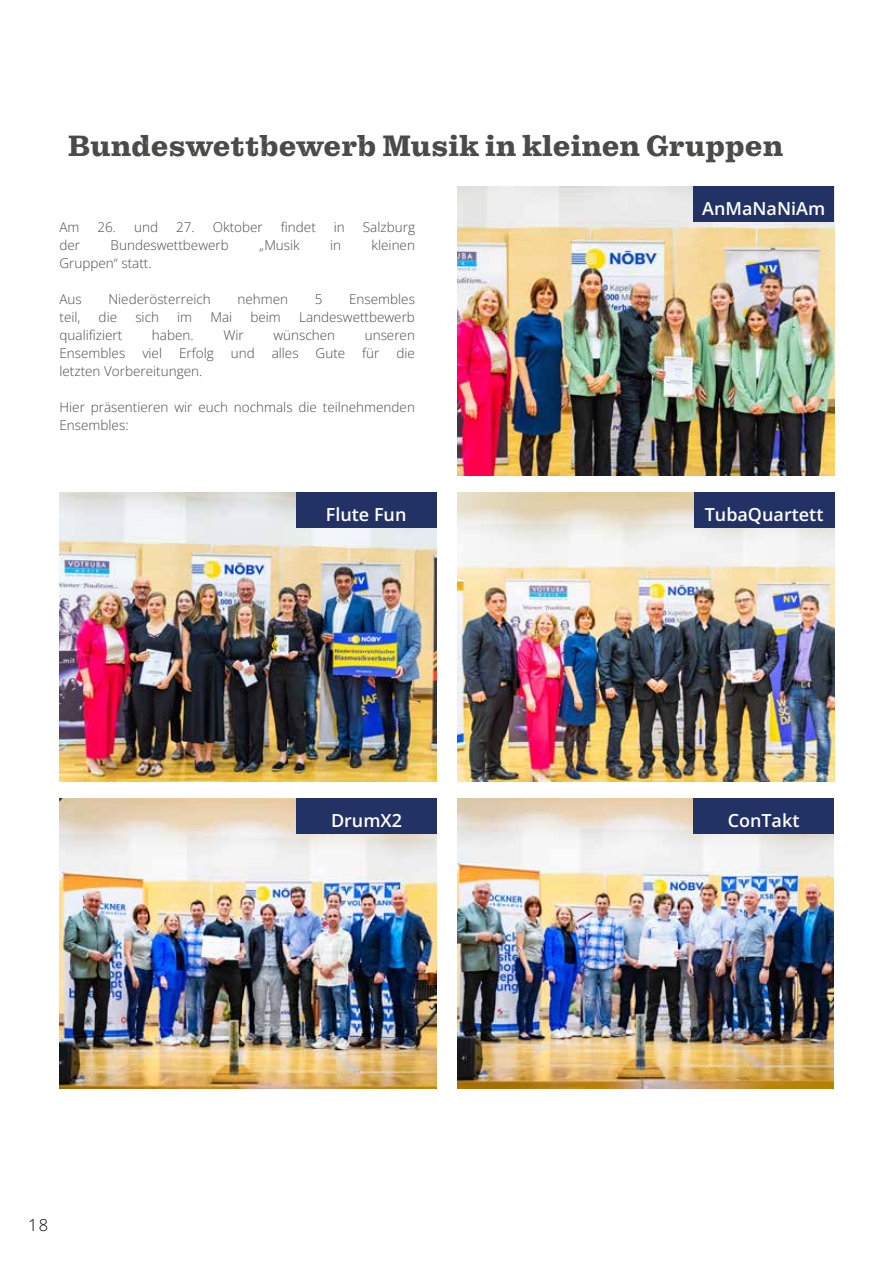
<style>
.page{position:relative;width:893px;height:1263px;background:#fff}
.page>*{position:absolute;margin:0;border:0;box-sizing:border-box;transform-origin:0 0}
.t1{font:30px "Kontiki Fine";color:#4a4a49}
.t2{font:600 18px "Open Sans";color:#fff}
.t3{font:300 16.5px "Open Sans";color:#000}
.t4{font:300 13.5px/18px "Open Sans";color:#4a4a49}
</style>
<div class="page">
<img style="left:457px;top:187px;width:377px;height:289px">
<div style="left:693px;top:187px;width:141px;height:35px;background:#233265"></div>
<img style="left:60px;top:493px;width:376px;height:289px">
<div style="left:296px;top:493px;width:140px;height:35px;background:#233265"></div>
<img style="left:457px;top:493px;width:377px;height:289px">
<div style="left:694px;top:493px;width:140px;height:35px;background:#233265"></div>
<img style="left:60px;top:799px;width:377px;height:289px">
<div style="left:296px;top:799px;width:141px;height:35px;background:#233265"></div>
<img style="left:457px;top:799px;width:377px;height:289px">
<div style="left:693px;top:799px;width:141px;height:35px;background:#233265"></div>
<h1 class="t1" style="left:68px;top:128px;width:717px">Bundeswettbewerb Musik in kleinen Gruppen</h1>
<p class="t4" style="left:60px;top:218px;width:22px">Am</p>
<p class="t4" style="left:98px;top:218px;width:62px">26. und</p>
<p class="t4" style="left:176px;top:218px;width:88px">27. Oktober</p>
<p class="t4" style="left:281px;top:218px;width:37px">findet</p>
<p class="t4" style="left:334px;top:218px;width:13px">in</p>
<p class="t4" style="left:363px;top:218px;width:54px">Salzburg</p>
<p class="t4" style="left:60px;top:236px;width:22px">der</p>
<p class="t4" style="left:111px;top:236px;width:120px">Bundeswettbewerb</p>
<p class="t4" style="left:259px;top:236px;width:42px">„Musik</p>
<p class="t4" style="left:330px;top:236px;width:13px">in</p>
<p class="t4" style="left:372px;top:236px;width:45px">kleinen</p>
<p class="t4" style="left:60px;top:254px;width:94px">Gruppen“ statt.</p>
<p class="t4" style="left:60px;top:290px;width:24px">Aus</p>
<p class="t4" style="left:109px;top:290px;width:104px">Niederösterreich</p>
<p class="t4" style="left:238px;top:290px;width:52px">nehmen</p>
<p class="t4" style="left:315px;top:290px;width:9px">5</p>
<p class="t4" style="left:349px;top:290px;width:67px">Ensembles</p>
<p class="t4" style="left:60px;top:308px;width:22px">teil,</p>
<p class="t4" style="left:99px;top:308px;width:20px">die</p>
<p class="t4" style="left:135px;top:308px;width:25px">sich</p>
<p class="t4" style="left:177px;top:308px;width:16px">im</p>
<p class="t4" style="left:210px;top:308px;width:23px">Mai</p>
<p class="t4" style="left:250px;top:308px;width:32px">beim</p>
<p class="t4" style="left:299px;top:308px;width:117px">Landeswettbewerb</p>
<p class="t4" style="left:60px;top:326px;width:64px">qualifiziert</p>
<p class="t4" style="left:152px;top:326px;width:43px">haben.</p>
<p class="t4" style="left:223px;top:326px;width:22px">Wir</p>
<p class="t4" style="left:273px;top:326px;width:63px">wünschen</p>
<p class="t4" style="left:365px;top:326px;width:52px">unseren</p>
<p class="t4" style="left:60px;top:344px;width:67px">Ensembles</p>
<p class="t4" style="left:142px;top:344px;width:21px">viel</p>
<p class="t4" style="left:179px;top:344px;width:36px">Erfolg</p>
<p class="t4" style="left:231px;top:344px;width:25px">und</p>
<p class="t4" style="left:272px;top:344px;width:28px">alles</p>
<p class="t4" style="left:316px;top:344px;width:31px">Gute</p>
<p class="t4" style="left:362px;top:344px;width:19px">für</p>
<p class="t4" style="left:396px;top:344px;width:20px">die</p>
<p class="t4" style="left:60px;top:362px;width:144px">letzten Vorbereitungen.</p>
<p class="t4" style="left:60px;top:398px;width:357px">Hier präsentieren wir euch nochmals die teilnehmenden<br>Ensembles:</p>
<h2 class="t2" style="left:702px;top:196px;width:125px">AnMaNaNiAm</h2>
<h2 class="t2" style="left:326px;top:502px;width:82px">Flute Fun</h2>
<h2 class="t2" style="left:705px;top:502px;width:120px">TubaQuartett</h2>
<h2 class="t2" style="left:331px;top:808px;width:73px">DrumX2</h2>
<h2 class="t2" style="left:728px;top:808px;width:73px">ConTakt</h2>
<p class="t3" style="left:28px;top:1214px;width:22px">18</p>
</div>
